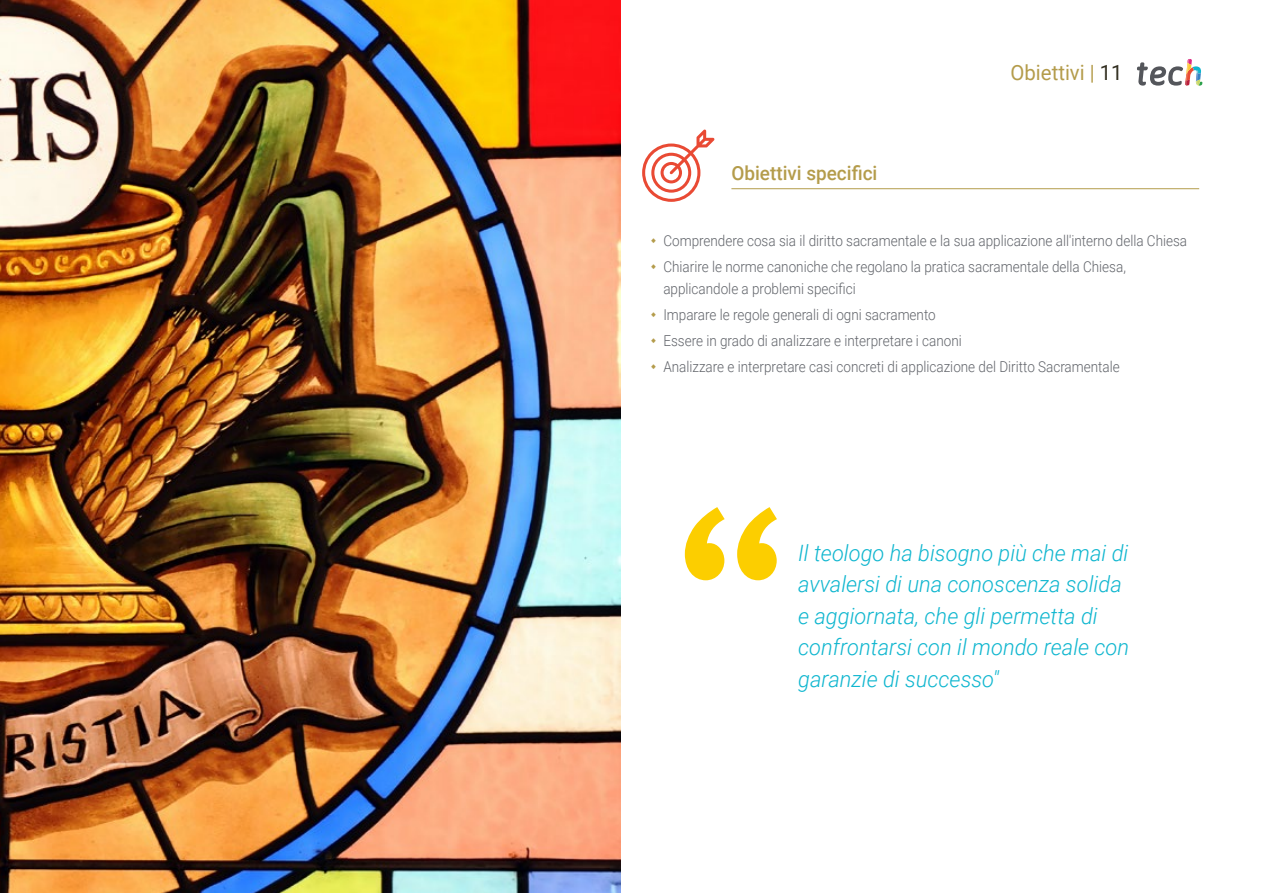
<style>
.page{position:relative;width:1263px;height:893px;background:#fff}
.page>*{position:absolute;margin:0;border:0;box-sizing:border-box;transform-origin:0 0}
.t1{font:italic 300 22.5px/31.5px "Roboto";color:#0fb6cf}
.t2{font:21px "Roboto";color:#b49c4b}
.t3{font:500 19.5px "Roboto";color:#b49c4b}
.t4{font:300 15px/26px "Roboto";color:#61646a;scale:.9 1}
.s1{color:#312e20}
</style>
<div class="page">
<hr style="left:731px;top:188px;width:468px;height:1px;background:#b49c4b">
<svg style="left:642px;top:129px;width:72px;height:73px"></svg>
<img style="left:0;top:0;width:621px;height:893px">
<svg style="left:685px;top:507px;width:92px;height:73px"></svg>
<svg style="left:1137px;top:59px;width:65px;height:27px"></svg>
<h3 class="t3" style="left:731px;top:160px;width:147px">Obiettivi specifici</h3>
<h2 class="t2" style="left:1010px;top:57px;width:114px">Obiettivi | <span class="s1">11</span></h2>
<p class="t4" style="left:663px;top:227px;width:583px">Comprendere cosa sia il diritto sacramentale e la sua applicazione all'interno della Chiesa<br>Chiarire le norme canoniche che regolano la pratica sacramentale della Chiesa,</p>
<p class="t4" style="left:663px;top:275px;width:509px">applicandole a problemi specifici<br>Imparare le regole generali di ogni sacramento<br>Essere in grado di analizzare e interpretare i canoni<br>Analizzare e interpretare casi concreti di applicazione del Diritto Sacramentale</p>
<h1 class="t1" style="left:798px;top:536px;width:332px">Il teologo ha bisogno più che mai di avvalersi di una conoscenza solida e aggiornata, che gli permetta di confrontarsi con il mondo reale con garanzie di successo"</h1>
</div>
